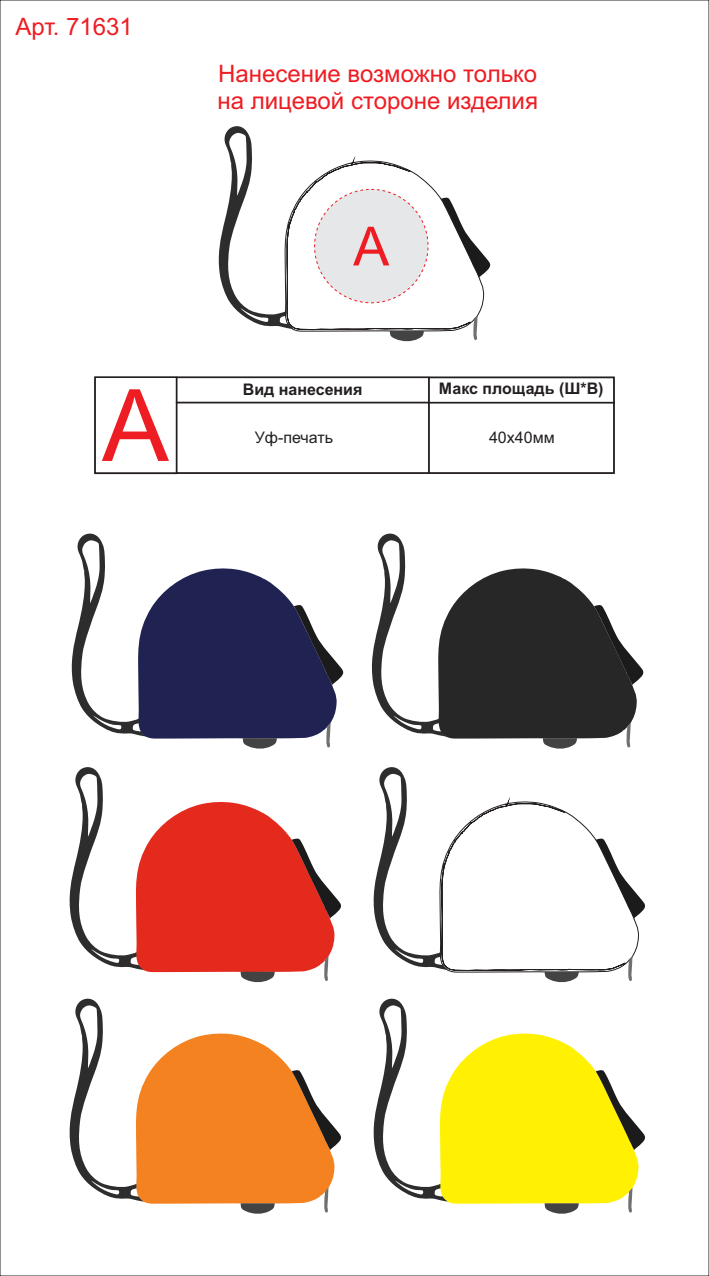
<style>
.page{position:relative;width:709px;height:1276px;background:#fff}
.page>*{position:absolute;margin:0;border:0;box-sizing:border-box;transform-origin:0 0}
.t1{font:100px "Arial";color:#ee1d23}
.t2{font:54px "Arial";color:#ee1d23}
.t3{font:24px/26.8px "Arial";color:#ee1d23}
.t4{font:700 16px "Arial";color:#231f20}
.t5{font:16px "Arial";color:#231f20}
</style>
<div class="page">
<svg style="left:69px;top:767px;width:272px;height:216px"></svg>
<svg style="left:69px;top:998px;width:272px;height:216px"></svg>
<svg style="left:373px;top:767px;width:272px;height:216px"></svg>
<svg style="left:373px;top:998px;width:272px;height:216px"></svg>
<svg style="left:371px;top:533px;width:273px;height:216px"></svg>
<svg style="left:71px;top:533px;width:273px;height:216px"></svg>
<svg style="left:218px;top:126px;width:273px;height:216px"></svg>
<div style="left:314px;top:189px;width:114px;height:114px;background:#e6e7e9;border:1px dashed #ee1d23;border-radius:50%"></div>
<div style="left:176px;top:377px;width:253px;height:26px;border:1px solid #231f20"></div>
<div style="left:176px;top:402px;width:253px;height:72px;border:1px solid #231f20"></div>
<div style="left:428px;top:402px;width:186px;height:72px;border:1px solid #231f20"></div>
<div style="left:428px;top:377px;width:186px;height:26px;border:1px solid #231f20"></div>
<div style="left:94px;top:376px;width:83px;height:98px;border:1px solid #231f20"></div>
<p class="t3" style="left:16px;top:16px;width:119px">Арт. 71631</p>
<p class="t3" style="left:217px;top:62px;width:322px">Нанесение возможно только на лицевой стороне изделия</p>
<h2 class="t2" style="left:353px;top:226px;width:38px">A</h2>
<h1 class="t1" style="left:102px;top:388px;width:68px">A</h1>
<p class="t4" style="left:243px;top:383px;width:121px">Вид нанесения</p>
<p class="t4" style="left:439px;top:383px;width:166px">Макс площадь (Ш*В)</p>
<p class="t5" style="left:255px;top:432px;width:80px">Уф-печать</p>
<p class="t5" style="left:489px;top:432px;width:67px">40х40мм</p>
</div>
